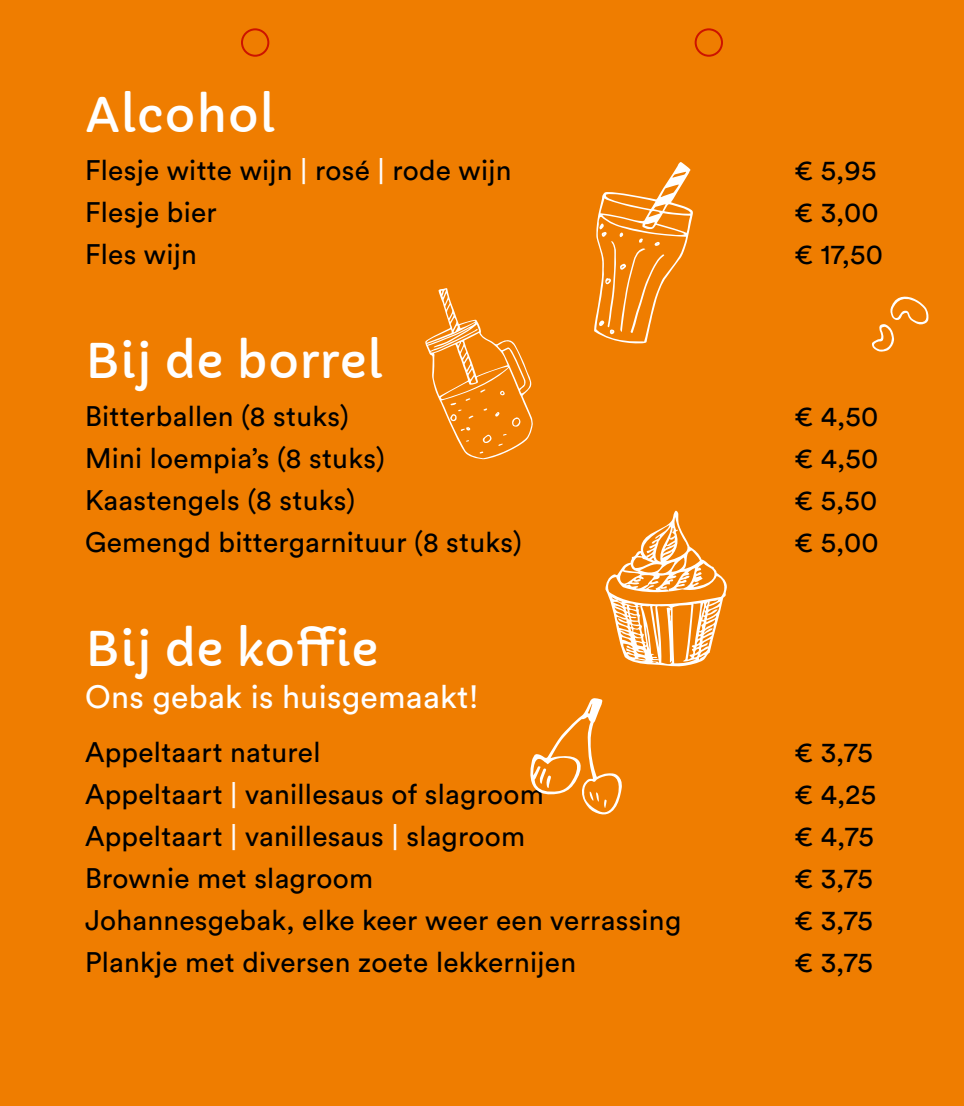
<style>
.page{position:relative;width:964px;height:1106px;background:#ef7d00}
.page>*{position:absolute;margin:0;border:0;box-sizing:border-box;transform-origin:0 0}
.t1{font:46.8px "Capriola";letter-spacing:.01em;color:#fff}
.t2{font:32px "Circular Std";letter-spacing:.01em;color:#fff}
.t3{font:28px "Circular Std";letter-spacing:.01em;color:#000}
.s1{color:#fff}
</style>
<div class="page">
<svg style="left:605px;top:510px;width:122px;height:157px"></svg>
<svg style="left:530px;top:698px;width:92px;height:117px"></svg>
<svg style="left:594px;top:162px;width:99px;height:182px"></svg>
<svg style="left:872px;top:296px;width:57px;height:56px"></svg>
<svg style="left:425px;top:288px;width:108px;height:171px"></svg>
<div style="left:241px;top:28px;width:28px;height:29px;border:2px solid #da2797;border-radius:50%"></div>
<div style="left:694px;top:28px;width:29px;height:29px;border:2px solid #da2797;border-radius:50%"></div>
<h1 class="t1" style="left:85px;top:86px;width:192px">Alcohol</h1>
<p class="t3" style="left:85px;top:153px;width:428px">Flesje witte wijn <span class="s1">|</span> rosé <span class="s1">|</span> rode wijn</p>
<p class="t3" style="left:794px;top:153px;width:84px">€ 5,95</p>
<p class="t3" style="left:85px;top:195px;width:133px">Flesje bier</p>
<p class="t3" style="left:794px;top:195px;width:86px">€ 3,00</p>
<p class="t3" style="left:85px;top:237px;width:113px">Fles wijn</p>
<p class="t3" style="left:794px;top:237px;width:91px">€ 17,50</p>
<h1 class="t1" style="left:85px;top:332px;width:300px">Bij de borrel</h1>
<p class="t3" style="left:85px;top:399px;width:265px">Bitterballen (8 stuks)</p>
<p class="t3" style="left:794px;top:399px;width:86px">€ 4,50</p>
<p class="t3" style="left:85px;top:441px;width:301px">Mini loempia’s (8 stuks)</p>
<p class="t3" style="left:794px;top:441px;width:86px">€ 4,50</p>
<p class="t3" style="left:85px;top:483px;width:272px">Kaastengels (8 stuks)</p>
<p class="t3" style="left:794px;top:483px;width:85px">€ 5,50</p>
<p class="t3" style="left:85px;top:525px;width:438px">Gemengd bittergarnituur (8 stuks)</p>
<p class="t3" style="left:794px;top:525px;width:86px">€ 5,00</p>
<h1 class="t1" style="left:85px;top:620px;width:295px">Bij de koffie</h1>
<p class="t2" style="left:85px;top:677px;width:395px">Ons gebak is huisgemaakt!</p>
<p class="t3" style="left:85px;top:735px;width:237px">Appeltaart naturel</p>
<p class="t3" style="left:794px;top:735px;width:81px">€ 3,75</p>
<p class="t3" style="left:85px;top:777px;width:460px">Appeltaart <span class="s1">|</span> vanillesaus of slagroom</p>
<p class="t3" style="left:794px;top:777px;width:84px">€ 4,25</p>
<p class="t3" style="left:85px;top:819px;width:441px">Appeltaart <span class="s1">|</span> vanillesaus <span class="s1">|</span> slagroom</p>
<p class="t3" style="left:794px;top:819px;width:81px">€ 4,75</p>
<p class="t3" style="left:85px;top:861px;width:289px">Brownie met slagroom</p>
<p class="t3" style="left:794px;top:861px;width:81px">€ 3,75</p>
<p class="t3" style="left:85px;top:903px;width:598px">Johannesgebak, elke keer weer een verrassing</p>
<p class="t3" style="left:794px;top:903px;width:81px">€ 3,75</p>
<p class="t3" style="left:85px;top:945px;width:492px">Plankje met diversen zoete lekkernijen</p>
<p class="t3" style="left:794px;top:945px;width:81px">€ 3,75</p>
</div>
